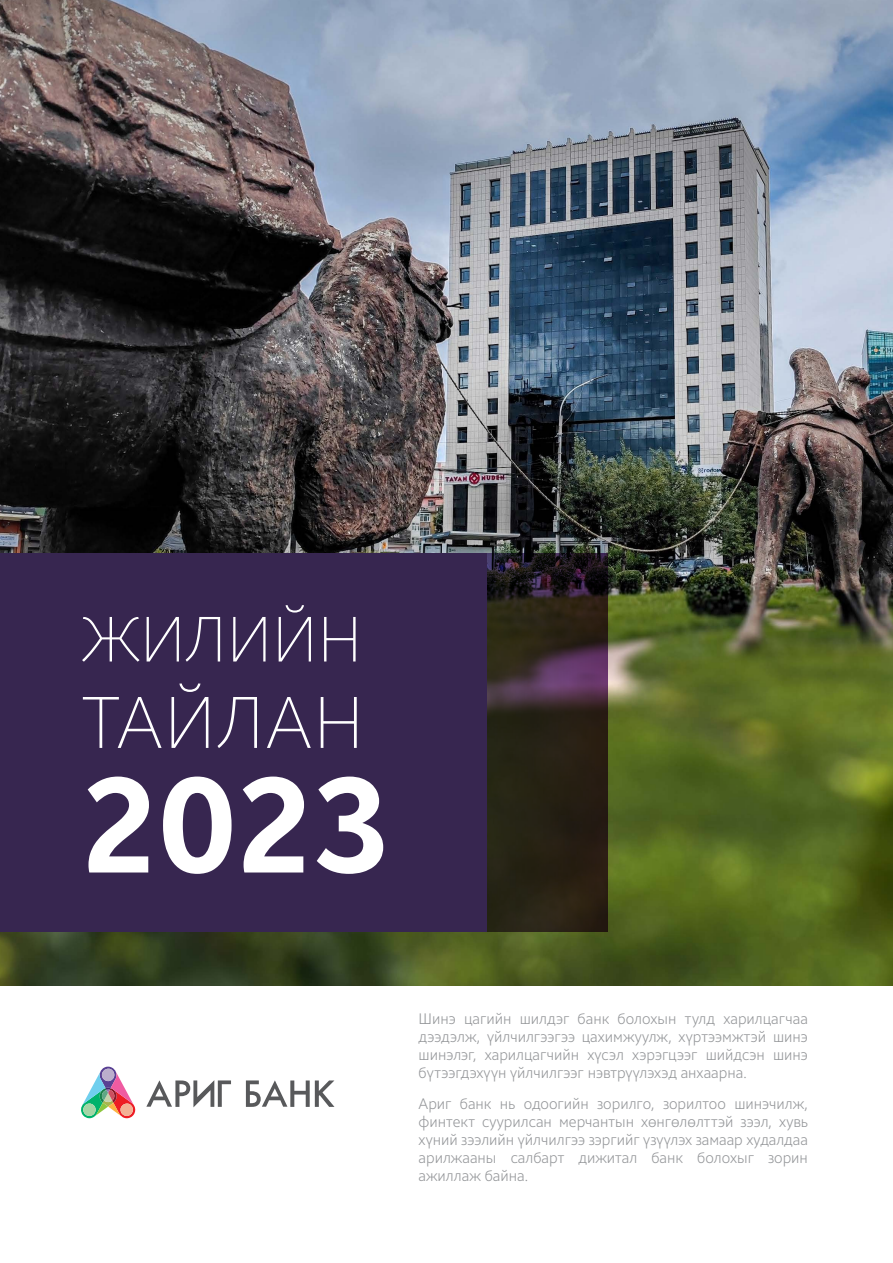
<style>
.page{position:relative;width:893px;height:1263px;background:#fff}
.page>*{position:absolute;margin:0;border:0;box-sizing:border-box;transform-origin:0 0}
.t1{font:700 136.5px "Samsung Sans";color:#fff}
.t2{font:100 72px "Samsung Sans";letter-spacing:.02em;color:#fff}
.t3{font:100 63px "Samsung Sans";color:#fff}
.t4{font:300 15px/18px "Samsung Sans";color:#939598;text-align:justify}
</style>
<div class="page">
<img style="left:0;top:0;width:893px;height:986px">
<div style="left:0;top:554px;width:472px;height:378px;background:#372650"></div>
<svg style="left:486px;top:554px;width:122px;height:378px;background:#2c231d"></svg>
<div style="left:432px;top:554px;width:54px;height:378px;background:#372650"></div>
<svg style="left:246px;top:1080px;width:88px;height:27px"></svg>
<svg style="left:146px;top:1080px;width:85px;height:27px"></svg>
<svg style="left:81px;top:1067px;width:55px;height:51px"></svg>
<h3 class="t3" style="left:82px;top:595px;width:282px">ЖИЛИЙН</h3>
<h2 class="t2" style="left:82px;top:672px;width:284px">ТАЙЛАН</h2>
<h1 class="t1" style="left:81px;top:729px;width:312px">2023</h1>
<p class="t4" style="left:418px;top:1009px;width:391px">Шинэ цагийн шилдэг банк болохын тулд харилцагчаа дээдэлж, үйлчилгээгээ цахимжуулж, хүртээмжтэй шинэ шинэлэг, харилцагчийн хүсэл хэрэгцээг шийдсэн шинэ бүтээгдэхүүн үйлчилгээг нэвтрүүлэхэд анхаарна.</p>
<p class="t4" style="left:418px;top:1094px;width:391px">Ариг банк нь одоогийн зорилго, зорилтоо шинэчилж, финтект суурилсан мерчантын хөнгөлөлттэй зээл, хувь хүний зээлийн үйлчилгээ зэргийг үзүүлэх замаар худалдаа арилжааны салбарт дижитал банк болохыг зорин ажиллаж байна.</p>
</div>
